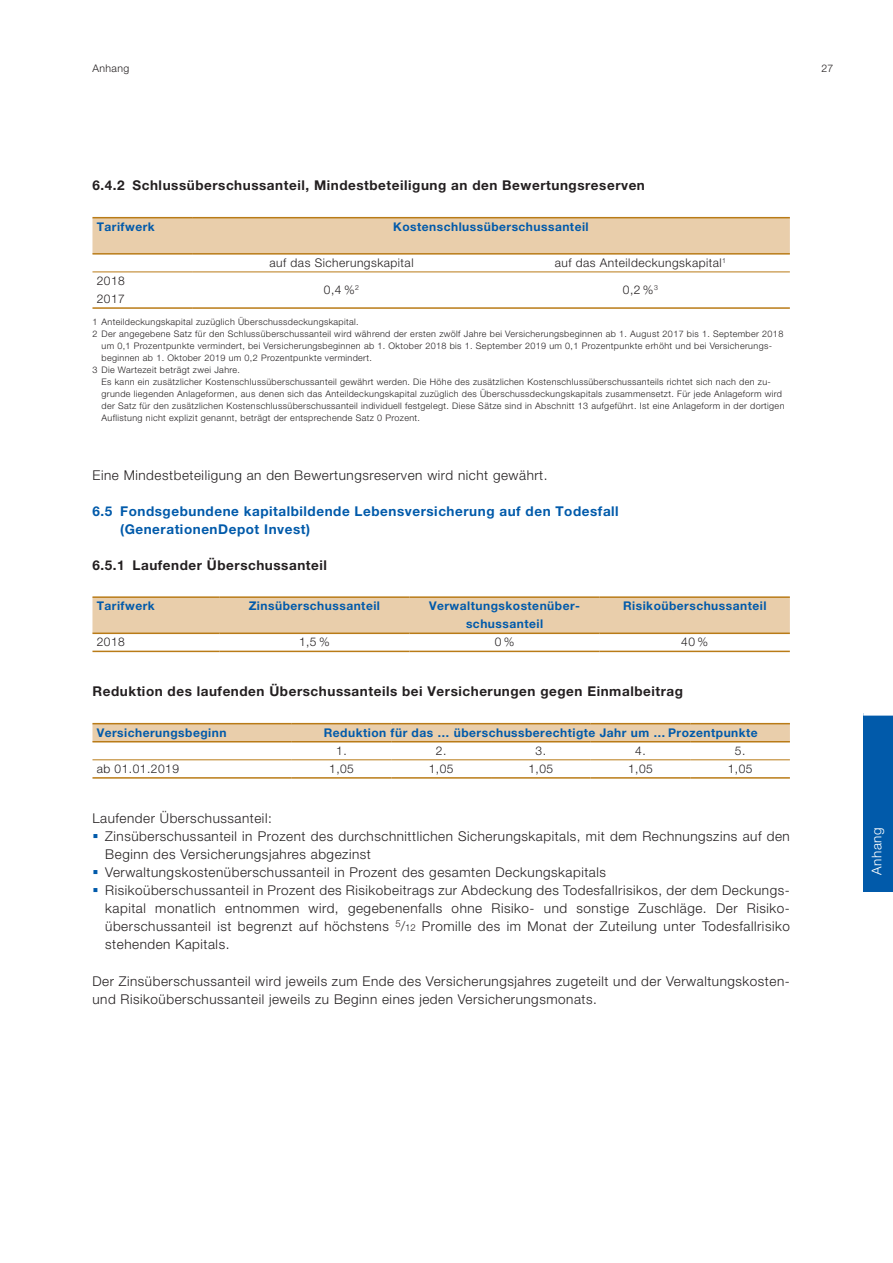
<style>
.page{position:relative;width:893px;height:1263px;background:#fff}
.page>*{position:absolute;margin:0;border:0;box-sizing:border-box;transform-origin:0 0}
.t1{font:300 13.5px/18px "Helvetica Neue LT Pro";letter-spacing:.04em;color:#231f20}
.t2{font:700 13.5px "Helvetica Neue LT Pro";letter-spacing:.04em;color:#231f20}
.t3{font:700 13.5px/18.1px "Helvetica Neue LT Pro";letter-spacing:.04em;color:#015aaa}
.t4{font:300 13.5px "Helvetica Neue LT Pro";letter-spacing:.04em;color:#fff}
.t5{font:700 12px/18px "Helvetica Neue LT Pro";letter-spacing:.04em;color:#015aaa;text-align:center}
.t6{font:300 12px/18px "Helvetica Neue LT Pro";letter-spacing:.04em;color:#231f20}
.t7{font:300 10.5px "Helvetica Neue LT Pro";letter-spacing:.04em;color:#231f20}
.t8{font:300 9px "Helvetica Neue LT Pro";letter-spacing:.04em;color:#231f20}
.s1{color:#015aaa}
.s2{font-size:9.6px}
</style>
<div class="page">
<div style="left:92px;top:218px;width:698px;height:35px;background:#e9ceab"></div>
<hr style="left:92px;top:272px;width:100px;height:1px;background:#b97b17">
<hr style="left:192px;top:272px;width:299px;height:1px;background:#b97b17">
<hr style="left:491px;top:272px;width:299px;height:1px;background:#b97b17">
<hr style="left:192px;top:217px;width:299px;height:1px;background:#b97b17">
<hr style="left:491px;top:217px;width:299px;height:1px;background:#b97b17">
<hr style="left:192px;top:253px;width:299px;height:2px;background:#b97b17">
<hr style="left:491px;top:253px;width:299px;height:2px;background:#b97b17">
<hr style="left:92px;top:307px;width:100px;height:2px;background:#b97b17">
<hr style="left:192px;top:307px;width:299px;height:2px;background:#b97b17">
<hr style="left:491px;top:307px;width:299px;height:2px;background:#b97b17">
<hr style="left:92px;top:217px;width:100px;height:1px;background:#b97b17">
<hr style="left:92px;top:253px;width:100px;height:2px;background:#b97b17">
<div style="left:92px;top:598px;width:698px;height:34px;background:#e9ceab"></div>
<hr style="left:92px;top:632px;width:127px;height:2px;background:#b97b17">
<hr style="left:219px;top:632px;width:190px;height:2px;background:#b97b17">
<hr style="left:409px;top:632px;width:191px;height:2px;background:#b97b17">
<hr style="left:600px;top:632px;width:190px;height:2px;background:#b97b17">
<hr style="left:92px;top:651px;width:127px;height:1px;background:#b97b17">
<hr style="left:219px;top:651px;width:190px;height:1px;background:#b97b17">
<hr style="left:409px;top:651px;width:191px;height:1px;background:#b97b17">
<hr style="left:600px;top:651px;width:190px;height:1px;background:#b97b17">
<hr style="left:92px;top:596px;width:127px;height:2px;background:#b97b17">
<hr style="left:219px;top:596px;width:190px;height:2px;background:#b97b17">
<hr style="left:409px;top:596px;width:191px;height:2px;background:#b97b17">
<hr style="left:600px;top:596px;width:190px;height:2px;background:#b97b17">
<div style="left:92px;top:724px;width:698px;height:17px;background:#e9ceab"></div>
<hr style="left:92px;top:759px;width:200px;height:1px;background:#b97b17">
<hr style="left:292px;top:759px;width:99px;height:1px;background:#b97b17">
<hr style="left:391px;top:759px;width:100px;height:1px;background:#b97b17">
<hr style="left:491px;top:759px;width:100px;height:1px;background:#b97b17">
<hr style="left:591px;top:759px;width:99px;height:1px;background:#b97b17">
<hr style="left:690px;top:759px;width:100px;height:1px;background:#b97b17">
<hr style="left:92px;top:777px;width:200px;height:2px;background:#b97b17">
<hr style="left:292px;top:777px;width:99px;height:2px;background:#b97b17">
<hr style="left:391px;top:777px;width:100px;height:2px;background:#b97b17">
<hr style="left:491px;top:777px;width:100px;height:2px;background:#b97b17">
<hr style="left:591px;top:777px;width:99px;height:2px;background:#b97b17">
<hr style="left:690px;top:777px;width:100px;height:2px;background:#b97b17">
<hr style="left:92px;top:723px;width:200px;height:1px;background:#b97b17">
<hr style="left:292px;top:723px;width:99px;height:1px;background:#b97b17">
<hr style="left:391px;top:723px;width:100px;height:1px;background:#b97b17">
<hr style="left:491px;top:723px;width:100px;height:1px;background:#b97b17">
<hr style="left:591px;top:723px;width:99px;height:1px;background:#b97b17">
<hr style="left:690px;top:723px;width:100px;height:1px;background:#b97b17">
<hr style="left:92px;top:741px;width:200px;height:1px;background:#b97b17">
<hr style="left:292px;top:741px;width:99px;height:1px;background:#b97b17">
<hr style="left:391px;top:741px;width:100px;height:1px;background:#b97b17">
<hr style="left:491px;top:741px;width:100px;height:1px;background:#b97b17">
<hr style="left:591px;top:741px;width:99px;height:1px;background:#b97b17">
<hr style="left:690px;top:741px;width:100px;height:1px;background:#b97b17">
<div style="left:863px;top:713px;width:30px;height:179px;background:#015aaa"></div>
<div style="left:863px;top:711px;width:30px;height:5px;background:#fff"></div>
<p class="t7" style="left:92px;top:62px;width:38px">Anhang</p>
<p class="t7" style="left:821px;top:62px;width:14px">27</p>
<h1 class="t2" style="left:92px;top:177px;width:554px">6.4.2 Schlussüberschussanteil, Mindestbeteiligung an den Bewertungsreserven</h1>
<h2 class="t5" style="left:97px;top:217px;width:60px">Tarifwerk</h2>
<h2 class="t5" style="left:393px;top:217px;width:197px">Kostenschlussüberschussanteil</h2>
<h2 class="t6" style="left:270px;top:253px;width:145px">auf das Sicherungskapital</h2>
<h2 class="t6" style="left:555px;top:253px;width:173px">auf das Anteildeckungskapital<sup>1</sup></h2>
<h2 class="t6" style="left:97px;top:271px;width:30px">2018<br>2017</h2>
<h2 class="t6" style="left:324px;top:280px;width:37px">0,4 %<sup>2</sup></h2>
<h2 class="t6" style="left:623px;top:280px;width:37px">0,2 %<sup>3</sup></h2>
<p class="t8" style="left:92px;top:316px;width:268px">1 Anteildeckungskapital zuzüglich Überschussdeckungskapital.</p>
<p class="t8" style="left:92px;top:328px;width:692px">2 Der angegebene Satz für den Schlussüberschussanteil wird während der ersten zwölf Jahre bei Versicherungsbeginnen ab 1. August 2017 bis 1. September 2018</p>
<p class="t8" style="left:102px;top:340px;width:672px">um 0,1 Prozentpunkte vermindert, bei Versicherungsbeginnen ab 1. Oktober 2018 bis 1. September 2019 um 0,1 Prozentpunkte erhöht und bei Versicherungs-</p>
<p class="t8" style="left:102px;top:352px;width:272px">beginnen ab 1. Oktober 2019 um 0,2 Prozentpunkte vermindert.</p>
<p class="t8" style="left:92px;top:364px;width:149px">3 Die Wartezeit beträgt zwei Jahre.</p>
<p class="t8" style="left:102px;top:376px;width:671px">Es kann ein zusätzlicher Kostenschlussüberschussanteil gewährt werden. Die Höhe des zusätzlichen Kostenschlussüberschussanteils richtet sich nach den zu-</p>
<p class="t8" style="left:102px;top:388px;width:682px">grunde liegenden Anlageformen, aus denen sich das Anteildeckungskapital zuzüglich des Überschussdeckungskapitals zusammensetzt. Für jede Anlageform wird</p>
<p class="t8" style="left:102px;top:400px;width:684px">der Satz für den zusätzlichen Kostenschlussüberschussanteil individuell festgelegt. Diese Sätze sind in Abschnitt 13 aufgeführt. Ist eine Anlageform in der dortigen</p>
<p class="t8" style="left:102px;top:412px;width:320px">Auflistung nicht explizit genannt, beträgt der entsprechende Satz 0 Prozent.</p>
<h1 class="t1" style="left:92px;top:465px;width:457px">Eine Mindestbeteiligung an den Bewertungsreserven wird nicht gewährt.</h1>
<h1 class="t3" style="left:120px;top:502px;width:500px;text-indent:-28px">6.5 Fondsgebundene kapitalbildende Lebensversicherung auf den Todesfall (GenerationenDepot Invest)</h1>
<h1 class="t2" style="left:92px;top:557px;width:236px">6.5.1 Laufender Überschussanteil</h1>
<h2 class="t5" style="left:97px;top:596px;width:60px">Tarifwerk</h2>
<h2 class="t5" style="left:249px;top:596px;width:133px">Zinsüberschussanteil</h2>
<h2 class="t5" style="left:429px;top:596px;width:152px">Verwaltungskostenüber&shy;schussanteil</h2>
<h2 class="t5" style="left:623px;top:596px;width:145px">Risikoüberschussanteil</h2>
<h2 class="t6" style="left:97px;top:633px;width:30px">2018</h2>
<h2 class="t6" style="left:299px;top:633px;width:32px">1,5 %</h2>
<h2 class="t6" style="left:495px;top:633px;width:21px">0%</h2>
<h2 class="t6" style="left:681px;top:633px;width:28px">40%</h2>
<h1 class="t2" style="left:92px;top:683px;width:592px">Reduktion des laufenden Überschussanteils bei Versicherungen gegen Einmalbeitrag</h1>
<h2 class="t5" style="left:97px;top:723px;width:131px">Versicherungsbeginn</h2>
<h2 class="t5" style="left:324px;top:723px;width:436px">Reduktion für das … überschussberechtigte Jahr um … Prozentpunkte</h2>
<h2 class="t6" style="left:336px;top:741px;width:12px">1.</h2>
<h2 class="t6" style="left:436px;top:741px;width:12px">2.</h2>
<h2 class="t6" style="left:536px;top:741px;width:12px">3.</h2>
<h2 class="t6" style="left:635px;top:741px;width:12px">4.</h2>
<h2 class="t6" style="left:735px;top:741px;width:12px">5.</h2>
<h2 class="t6" style="left:97px;top:759px;width:84px">ab 01.01.2019</h2>
<h2 class="t6" style="left:329px;top:759px;width:26px">1,05</h2>
<h2 class="t6" style="left:429px;top:759px;width:26px">1,05</h2>
<h2 class="t6" style="left:528px;top:759px;width:26px">1,05</h2>
<h2 class="t6" style="left:628px;top:759px;width:26px">1,05</h2>
<h2 class="t6" style="left:728px;top:759px;width:26px">1,05</h2>
<h1 class="t1" style="left:92px;top:809px;width:181px">Laufender Überschussanteil:</h1>
<h1 class="t1" style="left:105px;top:827px;width:686px;text-indent:-13px"><span class="s1">▪</span> Zinsüberschussanteil in Prozent des durchschnittlichen Sicherungskapitals, mit dem Rechnungszins auf den<br>Beginn des Versicherungsjahres abgezinst</h1>
<h1 class="t1" style="left:92px;top:863px;width:515px"><span class="s1">▪</span> Verwaltungskostenüberschussanteil in Prozent des gesamten Deckungskapitals</h1>
<p class="t1" style="left:105px;top:881px;width:686px;text-align:justify;text-indent:-13px"><span class="s1">▪</span> Risikoüberschussanteil in Prozent des Risikobeitrags zur Abdeckung des Todesfallrisikos, der dem Deckungs&shy;kapital monatlich entnommen wird, gegebenenfalls ohne Risiko- und sonstige Zuschläge. Der Risiko&shy;überschussanteil ist begrenzt auf höchstens <sup>5</sup>/<span class="s2">12</span> Promille des im Monat der Zuteilung unter Todesfallrisiko stehenden Kapitals.</p>
<h1 class="t1" style="left:92px;top:971px;width:697px">Der Zinsüberschussanteil wird jeweils zum Ende des Versicherungsjahres zugeteilt und der Verwaltungskosten&shy;und Risikoüberschussanteil jeweils zu Beginn eines jeden Versicherungsmonats.</h1>
<h1 class="t4" style="left:868px;top:875px;width:49px;rotate:-90deg">Anhang</h1>
</div>
